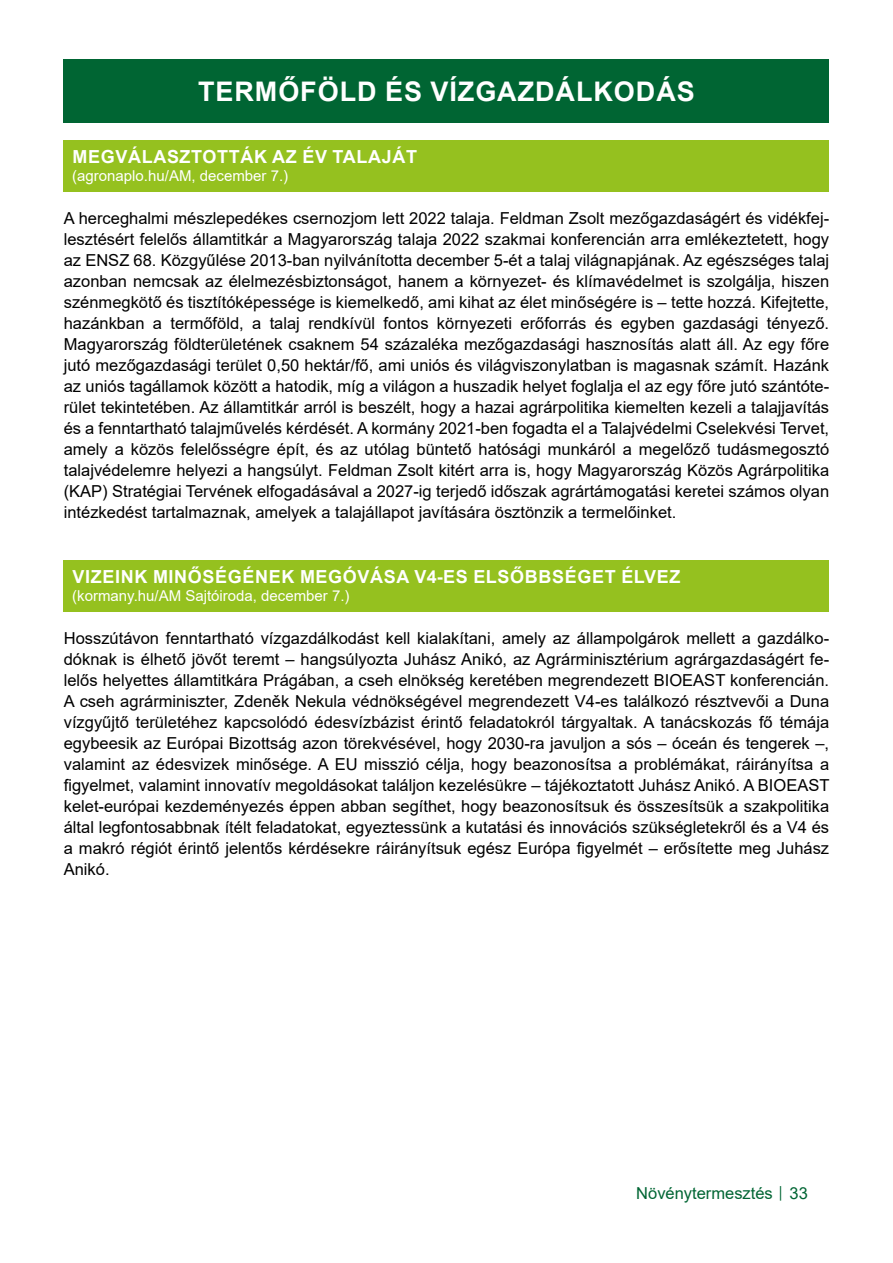
<style>
.page{position:relative;width:893px;height:1263px;background:#fff}
.page>*{position:absolute;margin:0;border:0;box-sizing:border-box;transform-origin:0 0}
.Cím_01{font:700 27px "Arial";letter-spacing:.035em;color:#fff}
.Cím_02{font:700 18px "Arial";letter-spacing:.035em;color:#fff}
.Szoveg{font:16.5px/21px "Arial";color:#000;text-align:justify}
.t1{font:16.5px "Arial";color:#006533}
.Cím_03{font:15px "Arial";color:#fff}
.s1{font-size:12px}
</style>
<div class="page">
<div style="left:64px;top:60px;width:765px;height:63px;background:#006533"></div>
<div style="left:64px;top:140px;width:765px;height:51px;background:#95c11f"></div>
<div style="left:64px;top:560px;width:765px;height:51px;background:#95c11f"></div>
<p class="Cím_01" style="left:198px;top:73px;width:498px">TERMŐFÖLD ÉS VÍZGAZDÁLKODÁS</p>
<p class="Cím_02" style="left:73px;top:144px;width:346px">MEGVÁLASZTOTTÁK AZ ÉV TALAJÁT</p>
<p class="Cím_03" style="left:72px;top:166px;width:217px">(agronaplo.hu/AM, december 7.)</p>
<p class="Szoveg" style="left:64px;top:208px;width:767px">A herceghalmi mészlepedékes csernozjom lett 2022 talaja. Feldman Zsolt mezőgazdaságért és vidékfej&shy;lesztésért felelős államtitkár a Magyarország talaja 2022 szakmai konferencián arra emlékeztetett, hogy az ENSZ 68. Közgyűlése 2013-ban nyilvánította december 5-ét a talaj világnapjának. Az egészséges talaj azonban nemcsak az élelmezésbiztonságot, hanem a környezet- és klímavédelmet is szolgálja, hiszen szénmegkötő és tisztítóképessége is kiemelkedő, ami kihat az élet minőségére is – tette hozzá. Kifejtette,</p>
<p class="Szoveg" style="left:64px;top:313px;width:767px">hazánkban a termőföld, a talaj rendkívül fontos környezeti erőforrás és egyben gazdasági tényező.<br>Magyarország földterületének csaknem 54 százaléka mezőgazdasági hasznosítás alatt áll. Az egy főre jutó mezőgazdasági terület 0,50 hektár/fő, ami uniós és világviszonylatban is magasnak számít. Hazánk az uniós tagállamok között a hatodik, míg a világon a huszadik helyet foglalja el az egy főre jutó szántóte&shy;rület tekintetében. Az államtitkár arról is beszélt, hogy a hazai agrárpolitika kiemelten kezeli a talajjavítás és a fenntartható talajművelés kérdését. A kormány 2021-ben fogadta el a Talajvédelmi Cselekvési Tervet, amely a közös felelősségre épít, és az utólag büntető hatósági munkáról a megelőző tudásmegosztó talajvédelemre helyezi a hangsúlyt. Feldman Zsolt kitért arra is, hogy Magyarország Közös Agrárpolitika (KAP) Stratégiai Tervének elfogadásával a 2027-ig terjedő időszak agrártámogatási keretei számos olyan intézkedést tartalmaznak, amelyek a talajállapot javítására ösztönzik a termelőinket.</p>
<p class="Cím_02" style="left:73px;top:564px;width:609px">VIZEINK MINŐSÉGÉNEK MEGÓVÁSA V4-ES ELSŐBBSÉGET ÉLVEZ</p>
<p class="Cím_03" style="left:72px;top:586px;width:279px">(kormany.hu/AM Sajtóiroda, december 7.)</p>
<p class="Szoveg" style="left:64px;top:628px;width:767px">Hosszútávon fenntartható vízgazdálkodást kell kialakítani, amely az állampolgárok mellett a gazdálko&shy;dóknak is élhető jövőt teremt – hangsúlyozta Juhász Anikó, az Agrárminisztérium agrárgazdaságért fe&shy;lelős helyettes államtitkára Prágában, a cseh elnökség keretében megrendezett BIOEAST konferencián.<br>A cseh agrárminiszter, Zdeněk Nekula védnökségével megrendezett V4-es találkozó résztvevői a Duna vízgyűjtő területéhez kapcsolódó édesvízbázist érintő feladatokról tárgyaltak. A tanácskozás fő témája egybeesik az Európai Bizottság azon törekvésével, hogy 2030-ra javuljon a sós – óceán és tengerek –, valamint az édesvizek minősége. A EU misszió célja, hogy beazonosítsa a problémákat, ráirányítsa a figyelmet, valamint innovatív megoldásokat találjon kezelésükre – tájékoztatott Juhász Anikó. A BIOEAST kelet-európai kezdeményezés éppen abban segíthet, hogy beazonosítsuk és összesítsük a szakpolitika által legfontosabbnak ítélt feladatokat, egyeztessünk a kutatási és innovációs szükségletekről és a V4 és a makró régiót érintő jelentős kérdésekre ráirányítsuk egész Európa figyelmét – erősítette meg Juhász Anikó.</p>
<p class="t1" style="left:636px;top:1182px;width:173px">Növénytermesztés <span class="s1">│</span> 33</p>
</div>
